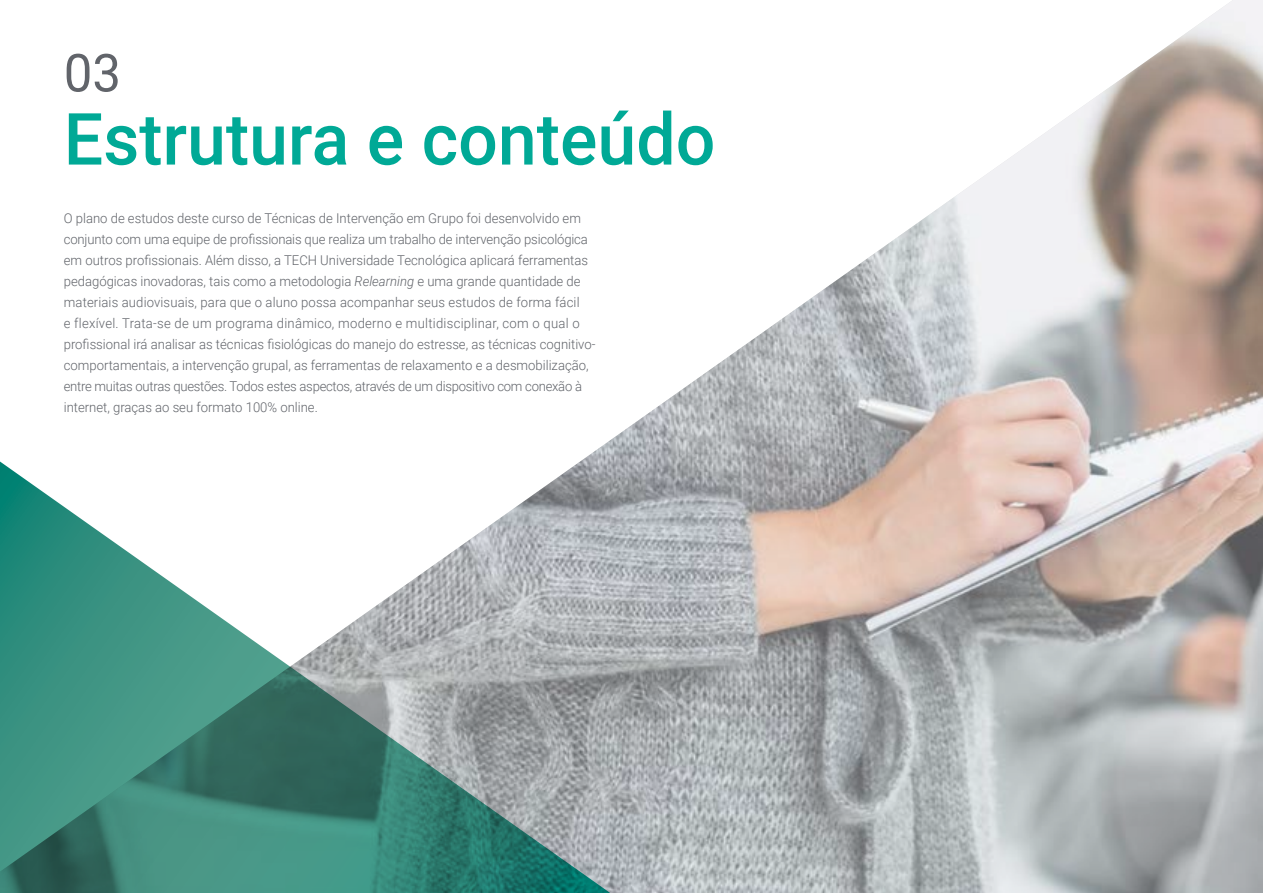
<style>
.page{position:relative;width:1263px;height:893px;background:#fff}
.page>*{position:absolute;margin:0;border:0;box-sizing:border-box;transform-origin:0 0}
.t1{font:500 72px "Roboto";color:#00a996}
.t2{font:52.5px "Roboto";color:#61646a}
.t3{font:300 13.5px/21px "Roboto";color:#61646a}
.s1{font-style:italic}
</style>
<div class="page">
<img style="left:602px;top:0;width:661px;height:893px">
<svg style="left:0;top:446px;width:640px;height:447px"></svg>
<h2 class="t2" style="left:64px;top:36px;width:59px">03</h2>
<h1 class="t1" style="left:64px;top:89px;width:653px">Estrutura e conteúdo</h1>
<p class="t3" style="left:64px;top:207px;width:533px">O plano de estudos deste curso de Técnicas de Intervenção em Grupo foi desenvolvido em conjunto com uma equipe de profissionais que realiza um trabalho de intervenção psicológica em outros profissionais. Além disso, a TECH Universidade Tecnológica aplicará ferramentas pedagógicas inovadoras, tais como a metodologia <span class="s1">Relearning</span> e uma grande quantidade de materiais audiovisuais, para que o aluno possa acompanhar seus estudos de forma fácil<br>e flexível. Trata-se de um programa dinâmico, moderno e multidisciplinar, com o qual o profissional irá analisar as técnicas fisiológicas do manejo do estresse, as técnicas cognitivo&shy;comportamentais, a intervenção grupal, as ferramentas de relaxamento e a desmobilização, entre muitas outras questões. Todos estes aspectos, através de um dispositivo com conexão à internet, graças ao seu formato 100% online.</p>
</div>
